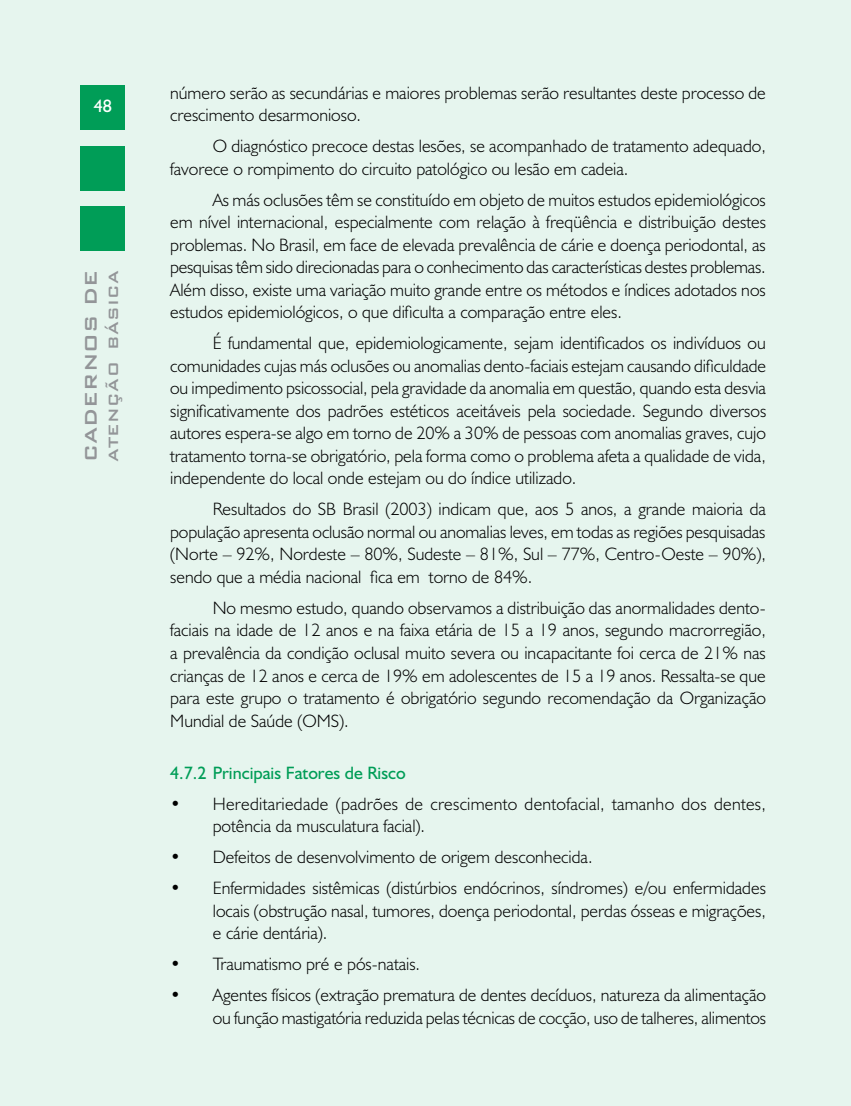
<style>
.page{position:relative;width:851px;height:1106px;background:#fff}
.page>*{position:absolute;margin:0;border:0;box-sizing:border-box;transform-origin:0 0}
.t1{font:500 22.5px "Bank Gothic BT";color:#939598}
.t2{font:300 18px/22.5px "Humanist 521 BT";color:#000;text-align:justify}
.t3{font:18px "Humanist 521 BT";color:#009d57}
.t4{font:500 18px "Bank Gothic BT";letter-spacing:.025em;color:#939598}
.t5{font:18px "Humanist 521 BT";color:#fff}
</style>
<div class="page">
<div style="left:0;top:0;width:850px;height:1106px;background:#e6f5ee"></div>
<div style="left:80px;top:85px;width:44px;height:44px;background:#009d57"></div>
<div style="left:80px;top:146px;width:44px;height:44px;background:#009d57"></div>
<div style="left:80px;top:207px;width:44px;height:44px;background:#009d57"></div>
<p class="t5" style="left:94px;top:95px;width:20px">48</p>
<p class="t1" style="left:79px;top:461px;width:193px;rotate:-90deg">CADERNOS DE</p>
<p class="t4" style="left:104px;top:461px;width:193px;rotate:-90deg">ATENÇÃO BÁSICA</p>
<p class="t2" style="left:170px;top:81px;width:597px">número serão as secundárias e maiores problemas serão resultantes deste processo de crescimento desarmonioso.</p>
<p class="t2" style="left:170px;top:135px;width:597px;text-indent:43px">O diagnóstico precoce destas lesões, se acompanhado de tratamento adequado, favorece o rompimento do circuito patológico ou lesão em cadeia.</p>
<p class="t2" style="left:170px;top:188px;width:597px;text-indent:43px">As más oclusões têm se constituído em objeto de muitos estudos epidemiológicos em nível internacional, especialmente com relação à freqüência e distribuição destes problemas. No Brasil, em face de elevada prevalência de cárie e doença periodontal, as pesquisas têm sido direcionadas para o conhecimento das características destes problemas.<br>Além disso, existe uma variação muito grande entre os métodos e índices adotados nos estudos epidemiológicos, o que dificulta a comparação entre eles.</p>
<p class="t2" style="left:170px;top:332px;width:597px;text-indent:43px">É fundamental que, epidemiologicamente, sejam identificados os indivíduos ou comunidades cujas más oclusões ou anomalias dento-faciais estejam causando dificuldade ou impedimento psicossocial, pela gravidade da anomalia em questão, quando esta desvia significativamente dos padrões estéticos aceitáveis pela sociedade. Segundo diversos autores espera-se algo em torno de 20% a 30% de pessoas com anomalias graves, cujo tratamento torna-se obrigatório, pela forma como o problema afeta a qualidade de vida, independente do local onde estejam ou do índice utilizado.</p>
<p class="t2" style="left:170px;top:497px;width:597px;text-indent:43px">Resultados do SB Brasil (2003) indicam que, aos 5 anos, a grande maioria da população apresenta oclusão normal ou anomalias leves, em todas as regiões pesquisadas (Norte – 92%, Nordeste – 80%, Sudeste – 81%, Sul – 77%, Centro-Oeste – 90%), sendo que a média nacional fica em torno de 84%.</p>
<p class="t2" style="left:170px;top:596px;width:597px;text-indent:43px">No mesmo estudo, quando observamos a distribuição das anormalidades dento&shy;faciais na idade de 12 anos e na faixa etária de 15 a 19 anos, segundo macrorregião, a prevalência da condição oclusal muito severa ou incapacitante foi cerca de 21% nas crianças de 12 anos e cerca de 19% em adolescentes de 15 a 19 anos. Ressalta-se que para este grupo o tratamento é obrigatório segundo recomendação da Organização Mundial de Saúde (OMS).</p>
<p class="t3" style="left:170px;top:761px;width:237px">4.7.2 Principais Fatores de Risco</p>
<p class="t2" style="left:213px;top:792px;width:554px;text-indent:-43px">• Hereditariedade (padrões de crescimento dentofacial, tamanho dos dentes, potência da musculatura facial).</p>
<p class="t2" style="left:170px;top:845px;width:424px">• Defeitos de desenvolvimento de origem desconhecida.</p>
<p class="t2" style="left:213px;top:876px;width:554px;text-indent:-43px">• Enfermidades sistêmicas (distúrbios endócrinos, síndromes) e/ou enfermidades locais (obstrução nasal, tumores, doença periodontal, perdas ósseas e migrações, e cárie dentária).</p>
<p class="t2" style="left:170px;top:952px;width:251px">• Traumatismo pré e pós-natais.</p>
<p class="t2" style="left:170px;top:983px;width:597px;text-align:right">• Agentes físicos (extração prematura de dentes decíduos, natureza da alimentação ou função mastigatória reduzida pelas técnicas de cocção, uso de talheres, alimentos</p>
</div>
